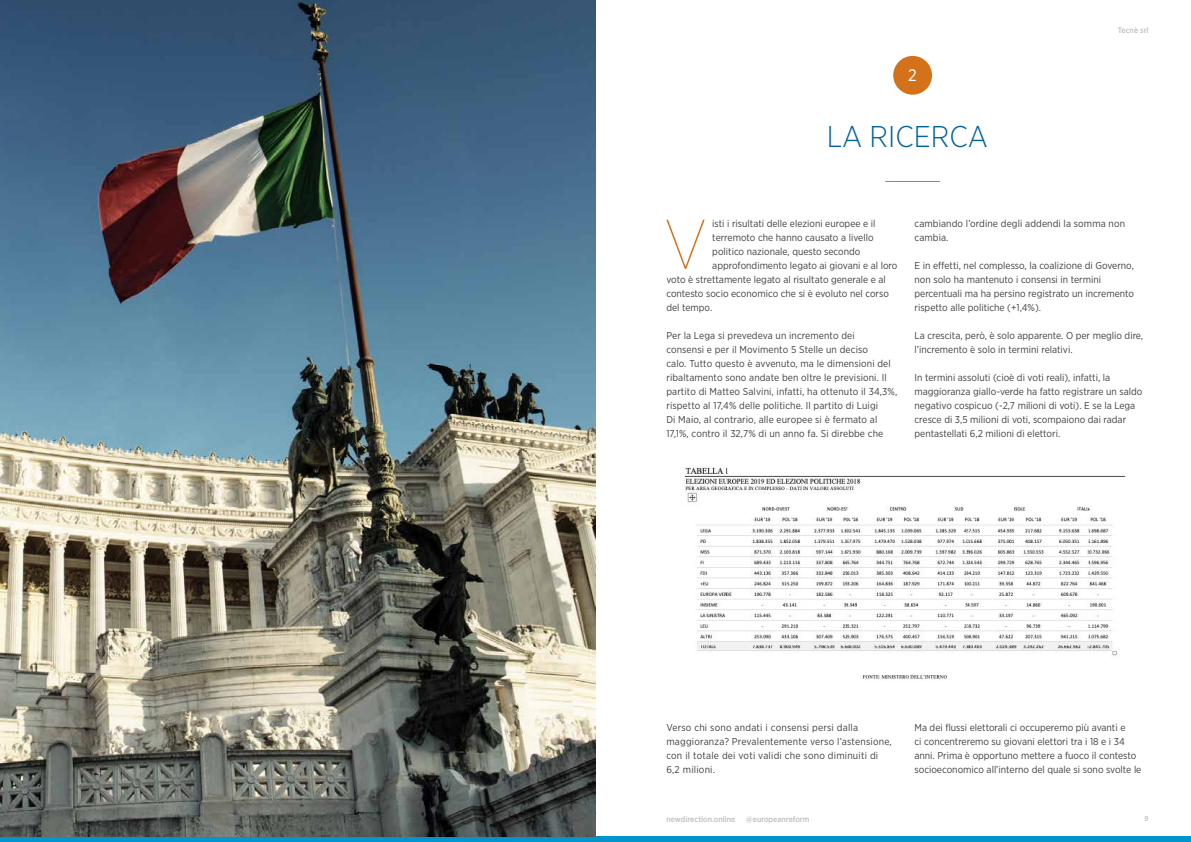
<style>
.page{position:relative;width:1191px;height:842px;background:#fff}
.page>*{position:absolute;margin:0;border:0;box-sizing:border-box;transform-origin:0 0}
.t1{font:100 70px "Gotham Narrow";color:#d4711b}
.t2{font:300 30px "Gotham Narrow";color:#00639a}
.t3{font:16.6px "Gotham Narrow";color:#fff}
.t4{font:10px/14px "Gotham Narrow";color:#414042}
.t5{font:10px/14px "Gotham Narrow";letter-spacing:.02em;color:#414042}
.t6{font:500 8px "Gotham Narrow";color:#bcbec0}
.t7{font:500 7px "Gotham Narrow";color:#bcbec0}
</style>
<div class="page">
<div style="left:0;top:836px;width:1191px;height:6px;background:#0096cd"></div>
<img style="left:684px;top:466px;width:442px;height:214px">
<div style="left:893px;top:56px;width:39px;height:39px;background:#d4711b;border-radius:50%"></div>
<hr style="left:885px;top:181px;width:55px;height:1px;background:#d4711b">
<img style="left:0;top:0;width:595px;height:836px">
<h3 class="t3" style="left:908px;top:65px;width:10px">2</h3>
<h2 class="t2" style="left:826px;top:118px;width:163px">LA RICERCA</h2>
<p class="t6" style="left:1117px;top:25px;width:32px">Tecnè srl</p>
<h1 class="t1" style="left:664px;top:202px;width:45px">V</h1>
<p class="t4" style="left:712px;top:216px;width:165px">isti i risultati delle elezioni europee e il</p>
<p class="t4" style="left:712px;top:230px;width:163px">terremoto che hanno causato a livello</p>
<p class="t4" style="left:712px;top:244px;width:150px">politico nazionale, questo secondo</p>
<p class="t4" style="left:712px;top:258px;width:187px">approfondimento legato ai giovani e al loro</p>
<p class="t4" style="left:666px;top:272px;width:221px">voto è strettamente legato al risultato generale e al</p>
<p class="t4" style="left:666px;top:286px;width:224px">contesto socio economico che si è evoluto nel corso</p>
<p class="t4" style="left:666px;top:300px;width:47px">del tempo.</p>
<p class="t4" style="left:666px;top:328px;width:232px">Per la Lega si prevedeva un incremento dei<br>consensi e per il Movimento 5 Stelle un deciso<br>calo. Tutto questo è avvenuto, ma le dimensioni del ribaltamento sono andate ben oltre le previsioni. Il partito di Matteo Salvini, infatti, ha ottenuto il 34,3%, rispetto al 17,4% delle politiche. Il partito di Luigi<br>Di Maio, al contrario, alle europee si è fermato al 17,1%, contro il 32,7% di un anno fa. Si direbbe che</p>
<p class="t4" style="left:914px;top:216px;width:212px">cambiando l’ordine degli addendi la somma non cambia.</p>
<p class="t4" style="left:914px;top:258px;width:221px">E in effetti, nel complesso, la coalizione di Governo, non solo ha mantenuto i consensi in termini percentuali ma ha persino registrato un incremento rispetto alle politiche (+1,4%).</p>
<p class="t4" style="left:914px;top:328px;width:230px">La crescita, però, è solo apparente. O per meglio dire, l’incremento è solo in termini relativi.</p>
<p class="t4" style="left:914px;top:370px;width:229px">In termini assoluti (cioè di voti reali), infatti, la maggioranza giallo-verde ha fatto registrare un saldo negativo cospicuo (-2,7 milioni di voti). E se la Lega cresce di 3,5 milioni di voti, scompaiono dai radar pentastellati 6,2 milioni di elettori.</p>
<p class="t5" style="left:666px;top:720px;width:227px">Verso chi sono andati i consensi persi dalla maggioranza? Prevalentemente verso l’astensione, con il totale dei voti validi che sono diminuiti di 6,2 milioni.</p>
<p class="t4" style="left:914px;top:720px;width:228px">Ma dei flussi elettorali ci occuperemo più avanti e<br>ci concentreremo su giovani elettori tra i 18 e i 34 anni. Prima è opportuno mettere a fuoco il contesto socioeconomico all’interno del quale si sono svolte le</p>
<p class="t6" style="left:666px;top:814px;width:70px">newdirection.online</p>
<p class="t6" style="left:746px;top:814px;width:65px">@europeanreform</p>
<p class="t7" style="left:1144px;top:814px;width:6px">9</p>
</div>
